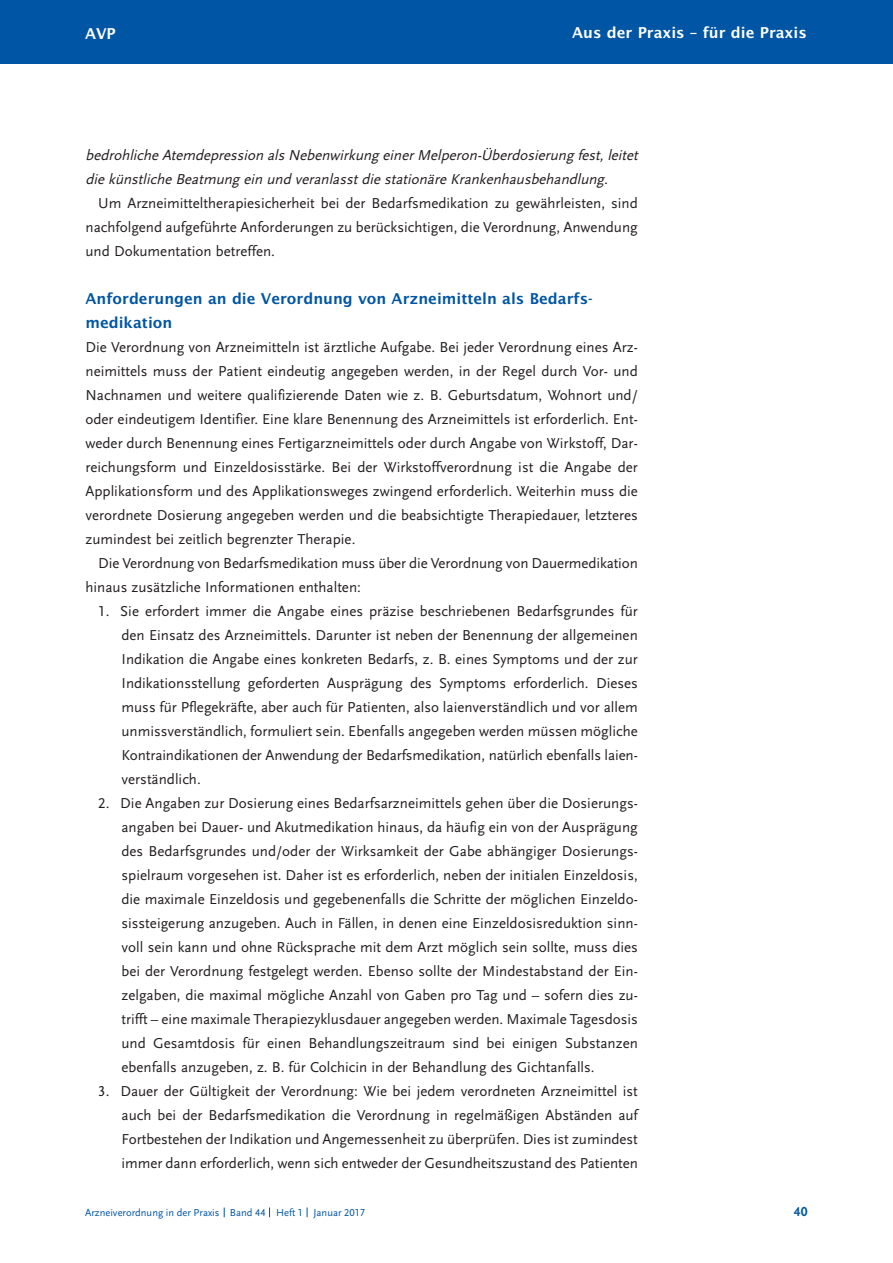
<style>
.page{position:relative;width:893px;height:1263px;background:#fff}
.page>*{position:absolute;margin:0;border:0;box-sizing:border-box;transform-origin:0 0}
.t1{font:15px/24px "Scala Sans LF";color:#231f20;text-align:justify}
.t2{font:italic 15px/24px "Scala Sans LF";color:#231f20}
.t3{font:600 15px/24px "Lucida Sans";color:#0155a5}
.t4{font:600 15px "Lucida Sans";color:#fff}
.t5{font:700 13.5px "Scala Sans LF";color:#0155a5}
.t6{font:10.5px "Scala Sans LF";color:#0155a5}
</style>
<div class="page">
<div style="left:0;top:0;width:892px;height:64px;background:#0155a5"></div>
<p class="t4" style="left:85px;top:25px;width:32px">AVP</p>
<p class="t4" style="left:572px;top:24px;width:236px">Aus der Praxis – für die Praxis</p>
<p class="t2" style="left:85px;top:143px;width:557px">bedrohliche Atemdepression als Nebenwirkung einer Melperon-Überdosierung fest, leitet die künstliche Beatmung ein und veranlasst die stationäre Krankenhausbehandlung.</p>
<p class="t1" style="left:85px;top:191px;width:554px;text-indent:13px">Um Arzneimitteltherapiesicherheit bei der Bedarfsmedikation zu gewährleisten, sind nachfolgend aufgeführte Anforderungen zu berücksichtigen, die Verordnung, Anwendung und Dokumentation betreffen.</p>
<p class="t3" style="left:85px;top:287px;width:509px">Anforderungen an die Verordnung von Arzneimitteln als Bedarfs&shy;medikation</p>
<p class="t1" style="left:85px;top:335px;width:554px">Die Verordnung von Arzneimitteln ist ärztliche Aufgabe. Bei jeder Verordnung eines Arz&shy;neimittels muss der Patient eindeutig angegeben werden, in der Regel durch Vor- und Nachnamen und weitere qualifizierende Daten wie z. B. Geburtsdatum, Wohnort und/ oder eindeutigem Identifier. Eine klare Benennung des Arzneimittels ist erforderlich. Ent&shy;weder durch Benennung eines Fertigarzneimittels oder durch Angabe von Wirkstoff, Dar&shy;reichungsform und Einzeldosisstärke. Bei der Wirkstoffverordnung ist die Angabe der Applikationsform und des Applikationsweges zwingend erforderlich. Weiterhin muss die verordnete Dosierung angegeben werden und die beabsichtigte Therapiedauer, letzteres zumindest bei zeitlich begrenzter Therapie.</p>
<p class="t1" style="left:85px;top:551px;width:554px;text-indent:13px">Die Verordnung von Bedarfsmedikation muss über die Verordnung von Dauermedikation hinaus zusätzliche Informationen enthalten:</p>
<p class="t1" style="left:121px;top:599px;width:518px;text-indent:-23px">1. Sie erfordert immer die Angabe eines präzise beschriebenen Bedarfsgrundes für den Einsatz des Arzneimittels. Darunter ist neben der Benennung der allgemeinen Indikation die Angabe eines konkreten Bedarfs, z. B. eines Symptoms und der zur Indikationsstellung geforderten Ausprägung des Symptoms erforderlich. Dieses muss für Pflegekräfte, aber auch für Patienten, also laienverständlich und vor allem unmissverständlich, formuliert sein. Ebenfalls angegeben werden müssen mögliche Kontraindikationen der Anwendung der Bedarfsmedikation, natürlich ebenfalls laien&shy;verständlich.</p>
<p class="t1" style="left:121px;top:791px;width:518px;text-indent:-23px">2. Die Angaben zur Dosierung eines Bedarfsarzneimittels gehen über die Dosierungs&shy;angaben bei Dauer- und Akutmedikation hinaus, da häufig ein von der Ausprägung des Bedarfsgrundes und/oder der Wirksamkeit der Gabe abhängiger Dosierungs&shy;spielraum vorgesehen ist. Daher ist es erforderlich, neben der initialen Einzeldosis, die maximale Einzeldosis und gegebenenfalls die Schritte der möglichen Einzeldo&shy;sissteigerung anzugeben. Auch in Fällen, in denen eine Einzeldosisreduktion sinn&shy;voll sein kann und ohne Rücksprache mit dem Arzt möglich sein sollte, muss dies bei der Verordnung festgelegt werden. Ebenso sollte der Mindestabstand der Ein&shy;zelgaben, die maximal mögliche Anzahl von Gaben pro Tag und – sofern dies zu&shy;trifft – eine maximale Therapiezyklusdauer angegeben werden. Maximale Tagesdosis und Gesamtdosis für einen Behandlungszeitraum sind bei einigen Substanzen ebenfalls anzugeben, z. B. für Colchicin in der Behandlung des Gichtanfalls.</p>
<p class="t1" style="left:122px;top:1079px;width:518px;text-indent:-23px">3. Dauer der Gültigkeit der Verordnung: Wie bei jedem verordneten Arzneimittel ist auch bei der Bedarfsmedikation die Verordnung in regelmäßigen Abständen auf Fortbestehen der Indikation und Angemessenheit zu überprüfen. Dies ist zumindest immer dann erforderlich, wenn sich entweder der Gesundheitszustand des Patienten</p>
<p class="t6" style="left:85px;top:1207px;width:282px">Arzneiverordnung in der Praxis Band 44 Heft 1 Januar 2017</p>
<p class="t5" style="left:794px;top:1204px;width:15px">40</p>
</div>
